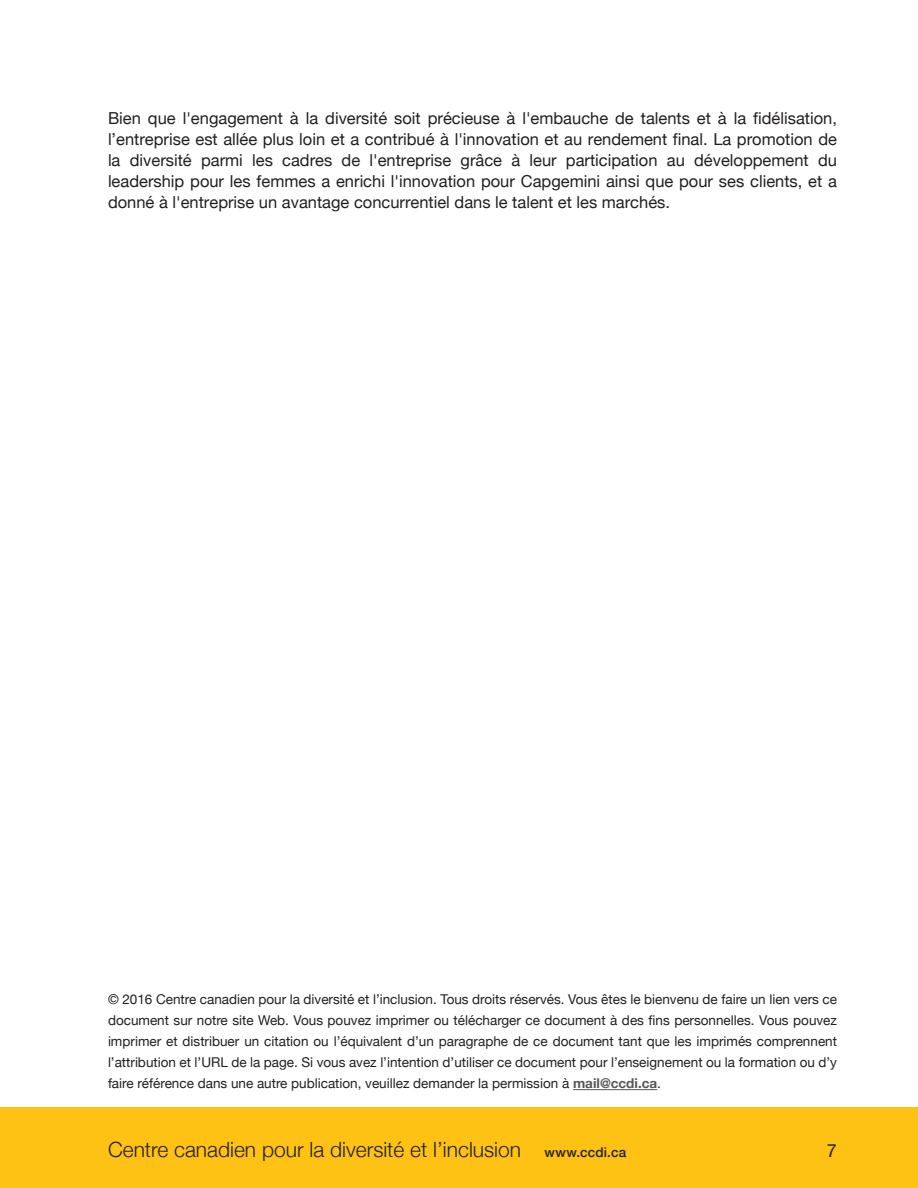
<style>
.page{position:relative;width:918px;height:1188px;background:#fff}
.page>*{position:absolute;margin:0;border:0;box-sizing:border-box;transform-origin:0 0}
.t1{font:300 21px "Helvetica Neue";color:#231f20}
.t2{font:18px "Helvetica Neue";color:#231f20}
.Text{font:16.5px/21px "Helvetica Neue";color:#231f20;text-align:justify}
.Text-2{font:13.5px/21px "Helvetica Neue";color:#231f20;text-align:justify}
.s1{font-weight:700;color:#57585a}
.s2{font-weight:500;font-size:13.5px}
</style>
<div class="page">
<div style="left:0;top:1107px;width:918px;height:81px;background:#fec214"></div>
<hr style="left:573px;top:1089px;width:84px;height:1px;background:#57585a">
<p class="Text" style="left:108px;top:107px;width:731px">Bien que l'engagement à la diversité soit précieuse à l'embauche de talents et à la fidélisation, l’entreprise est allée plus loin et a contribué à l'innovation et au rendement final. La promotion de la diversité parmi les cadres de l'entreprise grâce à leur participation au développement du leadership pour les femmes a enrichi l'innovation pour Capgemini ainsi que pour ses clients, et a donné à l'entreprise un avantage concurrentiel dans le talent et les marchés.</p>
<p class="Text-2" style="left:108px;top:989px;width:731px">© 2016 Centre canadien pour la diversité et l’inclusion. Tous droits réservés. Vous êtes le bienvenu de faire un lien vers ce document sur notre site Web. Vous pouvez imprimer ou télécharger ce document à des fins personnelles. Vous pouvez imprimer et distribuer un citation ou l’équivalent d’un paragraphe de ce document tant que les imprimés comprennent l’attribution et l’URL de la page. Si vous avez l’intention d’utiliser ce document pour l’enseignement ou la formation ou d’y faire référence dans une autre publication, veuillez demander la permission à <span class="s1">mail@ccdi.ca</span>.</p>
<p class="t1" style="left:108px;top:1133px;width:520px">Centre canadien pour la diversité et l’inclusion <span class="s2">www.ccdi.ca</span></p>
<p class="t2" style="left:827px;top:1139px;width:12px">7</p>
</div>
